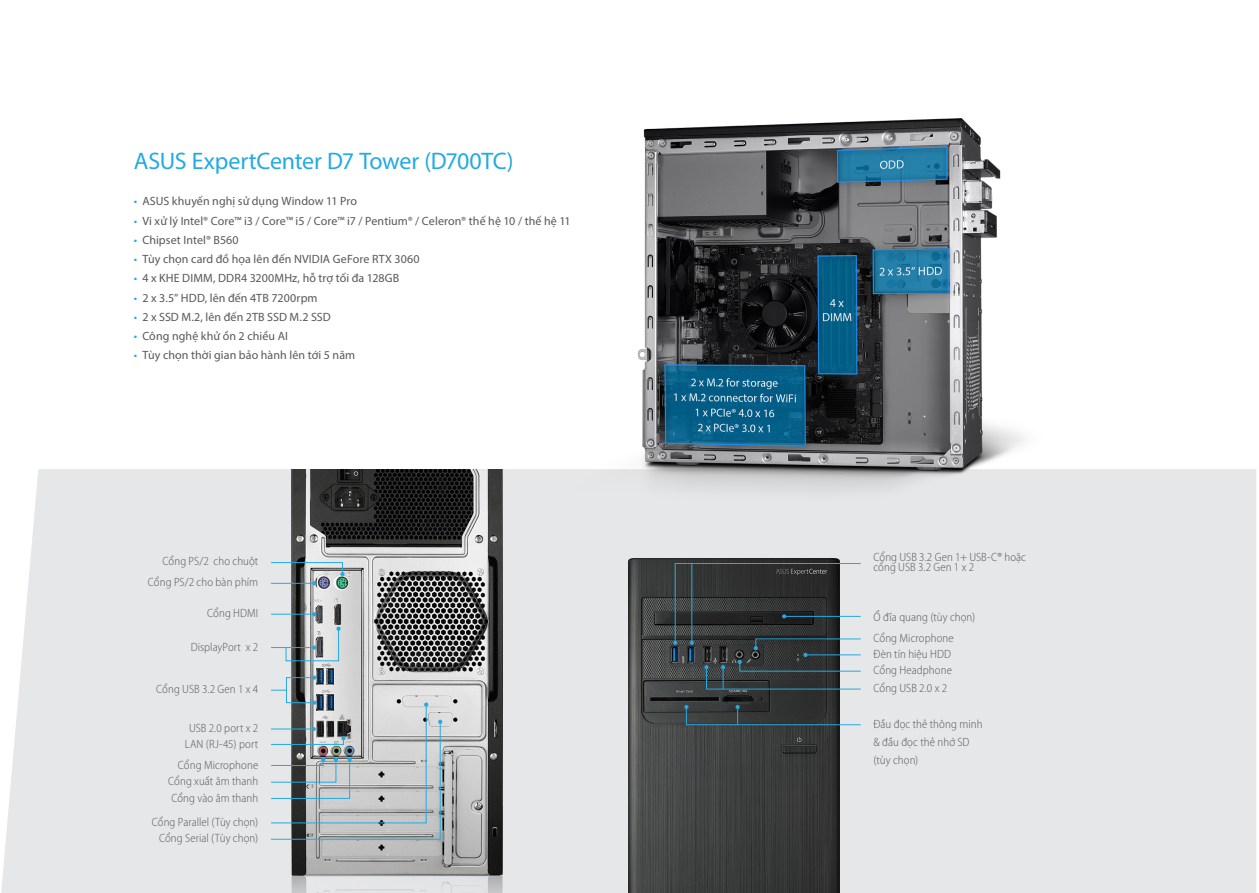
<style>
.page{position:relative;width:1259px;height:893px;background:#fff}
.page>*{position:absolute;margin:0;border:0;box-sizing:border-box;transform-origin:0 0}
.Bullet_Title{font:24px "Myriad Pro";letter-spacing:-.015em;color:#24aae1}
.IO_text{font:300 semi-condensed 12px/10.5px "Myriad Pro";letter-spacing:.005em;color:#57585a}
.t1{font:12px "Myriad Pro";letter-spacing:.005em;color:#57585a}
.s1{color:#24aae1}
</style>
<div class="page">
<div style="left:1px;top:469px;width:1255px;height:424px;background:#e6e7e9"></div>
<img style="left:578px;top:118px;width:467px;height:385px">
<img style="left:628px;top:558px;width:212px;height:335px">
<img style="left:291px;top:469px;width:212px;height:424px">
<hr style="left:271px;top:614px;width:43px;height:1px;background:#24aae1">
<svg style="left:312px;top:612px;width:4px;height:4px"></svg>
<hr style="left:271px;top:647px;width:43px;height:1px;background:#24aae1">
<svg style="left:270px;top:562px;width:74px;height:23px;background:#9faeb3"></svg>
<svg style="left:684px;top:705px;width:177px;height:20px;background:#464f52"></svg>
<svg style="left:673px;top:563px;width:188px;height:127px;background:#434a4d"></svg>
<svg style="left:285px;top:627px;width:56px;height:34px;background:#9da7ab"></svg>
<div style="left:286px;top:677px;width:28px;height:26px;border:1px solid #24aae1"></div>
<svg style="left:312px;top:675px;width:4px;height:5px"></svg>
<svg style="left:270px;top:701px;width:172px;height:139px;background:#b1b7ba"></svg>
<svg style="left:271px;top:690px;width:15px;height:1px"></svg>
<p class="Bullet_Title" style="left:134px;top:146px;width:381px">ASUS ExpertCenter D7 Tower (D700TC)</p>
<p class="t1" style="left:134px;top:194px;width:225px"><span class="s1">•</span> ASUS khuyến nghị sử dụng Window 11 Pro</p>
<p class="t1" style="left:134px;top:213px;width:438px"><span class="s1">•</span> Vi xử lý Intel® Core™ i3 / Core™ i5 / Core™ i7 / Pentium® / Celeron® thế hệ 10 / thế hệ 11</p>
<p class="t1" style="left:134px;top:232px;width:106px"><span class="s1">•</span> Chipset Intel® B560</p>
<p class="t1" style="left:134px;top:252px;width:287px"><span class="s1">•</span> Tùy chọn card đồ họa lên đến NVIDIA GeFore RTX 3060</p>
<p class="t1" style="left:134px;top:271px;width:267px"><span class="s1">•</span> 4 x KHE DIMM, DDR4 3200MHz, hỗ trợ tối đa 128GB</p>
<p class="t1" style="left:134px;top:290px;width:185px"><span class="s1">•</span> 2 x 3.5” HDD, lên đến 4TB 7200rpm</p>
<p class="t1" style="left:134px;top:309px;width:198px"><span class="s1">•</span> 2 x SSD M.2, lên đến 2TB SSD M.2 SSD</p>
<p class="t1" style="left:134px;top:329px;width:156px"><span class="s1">•</span> Công nghệ khử ồn 2 chiều AI</p>
<p class="t1" style="left:134px;top:348px;width:223px"><span class="s1">•</span> Tùy chọn thời gian bảo hành lên tới 5 năm</p>
<p class="IO_text" style="left:163px;top:556px;width:97px">Cổng PS/2 cho chuột</p>
<p class="IO_text" style="left:148px;top:577px;width:112px">Cổng PS/2 cho bàn phím</p>
<p class="IO_text" style="left:873px;top:552px;width:154px">Cổng USB 3.2 Gen 1+ USB-C® hoặc cổng USB 3.2 Gen 1 x 2</p>
<p class="IO_text" style="left:207px;top:608px;width:53px">Cổng HDMI</p>
<p class="IO_text" style="left:873px;top:612px;width:103px">Ổ đĩa quang (tùy chọn)</p>
<p class="IO_text" style="left:191px;top:641px;width:69px">DisplayPort x 2</p>
<p class="IO_text" style="left:156px;top:683px;width:104px">Cổng USB 3.2 Gen 1 x 4</p>
<p class="IO_text" style="left:189px;top:723px;width:71px">USB 2.0 port x 2</p>
<p class="IO_text" style="left:185px;top:738px;width:75px">LAN (RJ-45) port</p>
<p class="IO_text" style="left:178px;top:759px;width:82px">Cổng Microphone</p>
<p class="IO_text" style="left:168px;top:776px;width:92px">Cổng xuất âm thanh</p>
<p class="IO_text" style="left:171px;top:792px;width:88px">Cổng vào âm thanh</p>
<p class="IO_text" style="left:152px;top:817px;width:108px">Cổng Parallel (Tùy chọn)</p>
<p class="IO_text" style="left:159px;top:833px;width:101px">Cổng Serial (Tùy chọn)</p>
<p class="IO_text" style="left:873px;top:632px;width:82px">Cổng Microphone</p>
<p class="IO_text" style="left:873px;top:665px;width:80px">Cổng Headphone</p>
<p class="IO_text" style="left:873px;top:648px;width:79px">Đèn tín hiệu HDD</p>
<p class="IO_text" style="left:873px;top:682px;width:75px">Cổng USB 2.0 x 2</p>
<p class="IO_text" style="left:873px;top:719px;width:110px">Đầu đọc thẻ thông minh</p>
<p class="IO_text" style="left:873px;top:736px;width:97px">&amp; đầu đọc thẻ nhớ SD</p>
<p class="IO_text" style="left:873px;top:754px;width:46px">(tùy chọn)</p>
</div>
